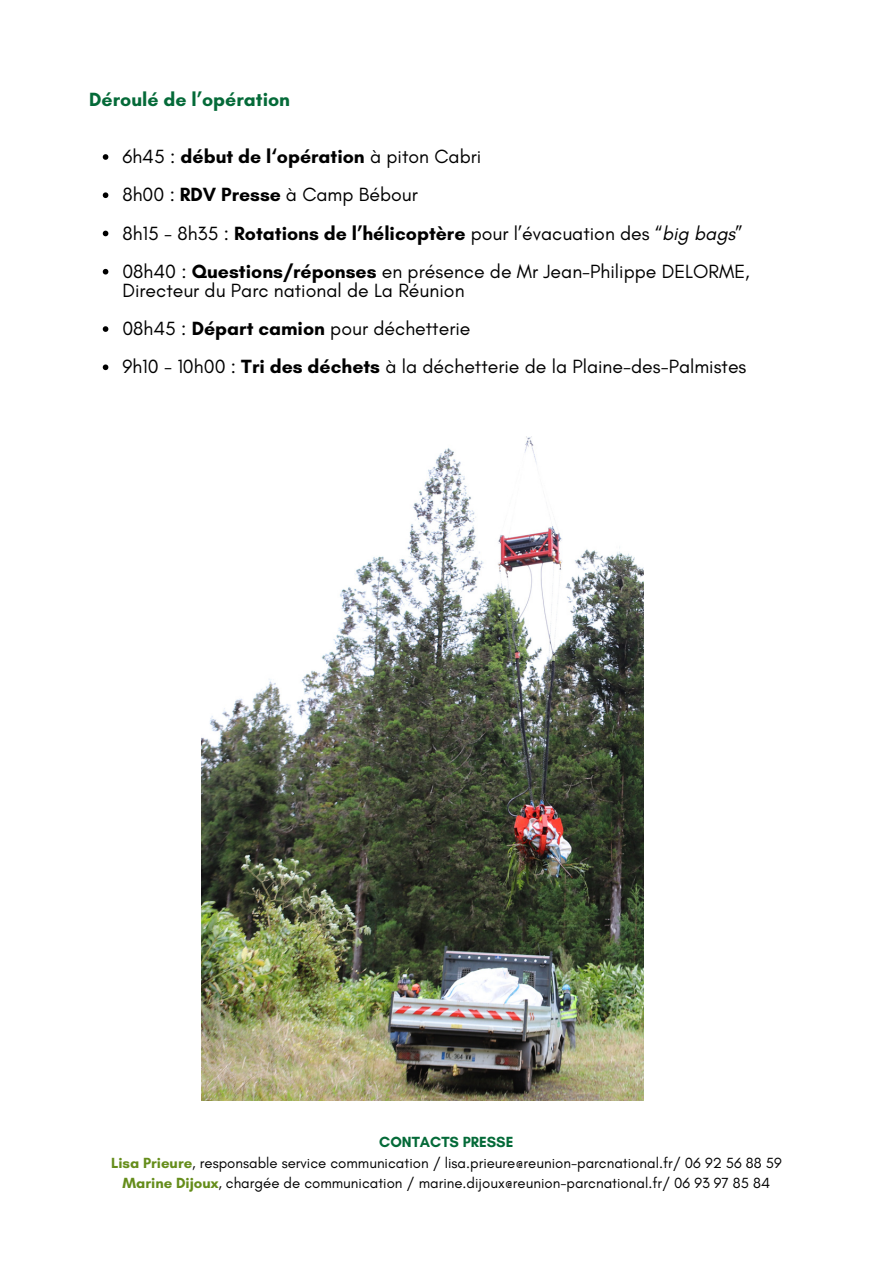
<style>
.page{position:relative;width:893px;height:1264px;background:#fff}
.page>*{position:absolute;margin:0;border:0;box-sizing:border-box;transform-origin:0 0}
.t1{font:19.5px/19px "Glacial Indifference";color:#000}
.t2{font:700 19.5px "Glacial Indifference";color:#000}
.t3{font:700 19.5px "Glacial Indifference";color:#046a38}
.t4{font:15px "Glacial Indifference";color:#000}
.t5{font:700 15px "Glacial Indifference";color:#046a38}
.s1{font-weight:400}
.s2{font-weight:700}
.s3{font-style:italic}
.s4{font-weight:700;color:#658d1b}
</style>
<div class="page">
<img style="left:201px;top:437px;width:442px;height:663px">
<svg style="left:103px;top:154px;width:5px;height:6px"></svg>
<svg style="left:103px;top:192px;width:5px;height:6px"></svg>
<svg style="left:103px;top:231px;width:5px;height:5px"></svg>
<svg style="left:103px;top:269px;width:5px;height:5px"></svg>
<svg style="left:103px;top:326px;width:5px;height:6px"></svg>
<svg style="left:103px;top:364px;width:5px;height:6px"></svg>
<p class="t3" style="left:89px;top:87px;width:202px">Déroulé de l’opération</p>
<p class="t2" style="left:122px;top:145px;width:360px"><span class="s1">6h45 :</span> début de l‘opération <span class="s1">à piton Cabri</span></p>
<p class="t1" style="left:122px;top:185px;width:297px">8h00 : <span class="s2">RDV Presse</span> à Camp Bébour</p>
<p class="t1" style="left:122px;top:223px;width:621px">8h15 - 8h35 : <span class="s2">Rotations de l’hélicoptère</span> pour l’évacuation des “<span class="s3">big bags</span>”</p>
<p class="t1" style="left:122px;top:261px;width:628px">08h40 : <span class="s2">Questions/réponses</span> en présence de Mr Jean-Philippe DELORME,<br>Directeur du Parc national de La Réunion</p>
<p class="t1" style="left:122px;top:319px;width:349px">08h45 : <span class="s2">Départ camion</span> pour déchetterie</p>
<p class="t1" style="left:122px;top:357px;width:625px">9h10 - 10h00 : <span class="s2">Tri des déchets</span> à la déchetterie de la Plaine-des-Palmistes</p>
<p class="t5" style="left:379px;top:1132px;width:136px">CONTACTS PRESSE</p>
<p class="t4" style="left:111px;top:1153px;width:672px"><span class="s4">Lisa Prieure</span>, responsable service communication / lisa.prieure@reunion-parcnational.fr/ 06 92 56 88 59</p>
<p class="t4" style="left:123px;top:1173px;width:649px"><span class="s4">Marine Dijoux</span>, chargée de communication / marine.dijoux@reunion-parcnational.fr/ 06 93 97 85 84</p>
</div>
